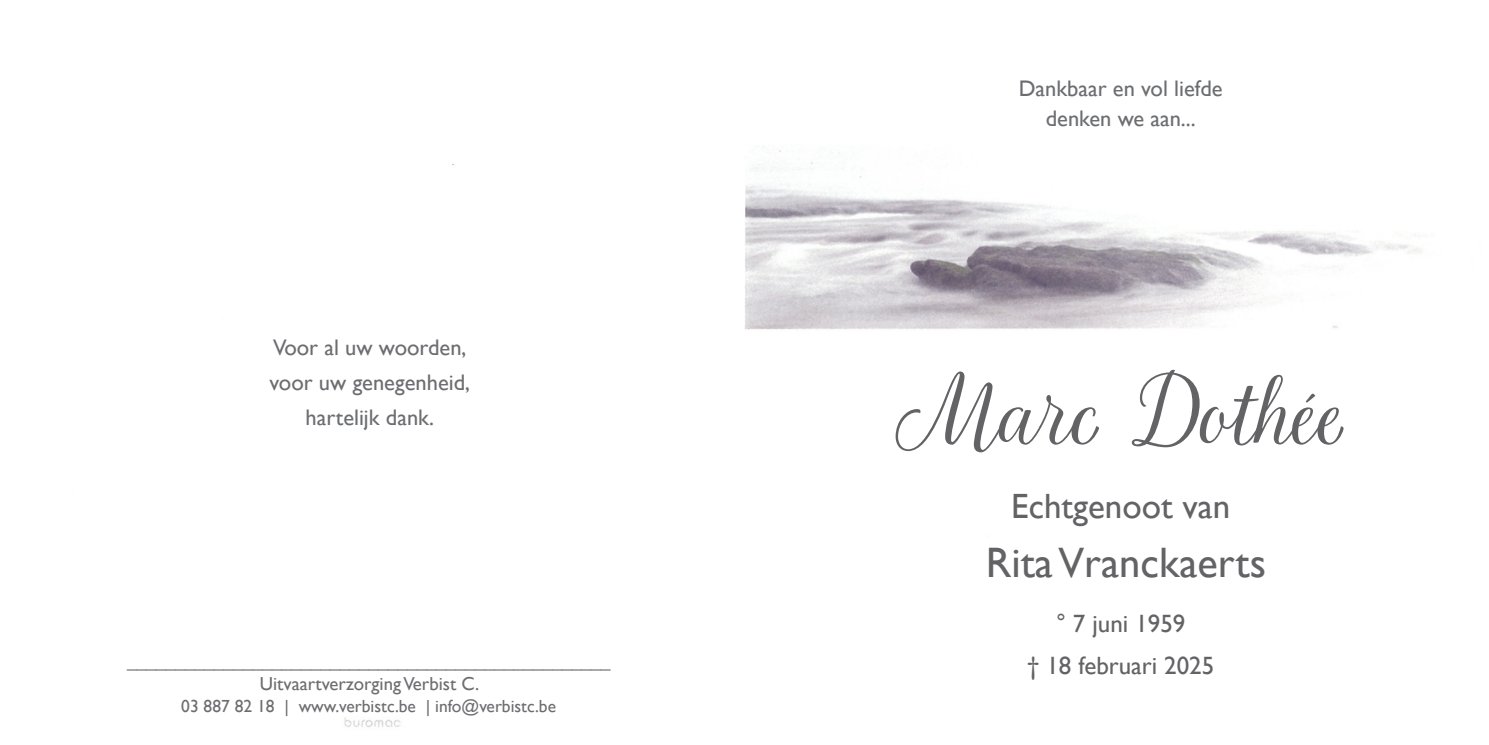
<style>
.page{position:relative;width:1489px;height:745px;background:#fff}
.page>*{position:absolute;margin:0;border:0;box-sizing:border-box;transform-origin:0 0}
.Familie{font:90px "La Parisienne Script";color:#636366}
.Familie-2{font:42.5px "Gill Sans";color:#636366}
.Familie-3{font:35px "Gill Sans";color:#636366}
.Familie-4{font:25px "Gill Sans";color:#636366}
.Familie-5{font:22.5px/30px "Gill Sans";color:#6c6d70;text-align:center}
.t1{font:18.75px "Gill Sans";color:#6c6d70}
.t2{font:17.5px "Gill Sans";color:#6c6d70}
</style>
<div class="page">
<img style="left:344px;top:150px;width:1078px;height:578px">
<p class="Familie-5" style="left:273px;top:331px;width:195px">Voor al uw woorden,</p>
<p class="Familie-5" style="left:269px;top:366px;width:202px">voor uw genegenheid,</p>
<p class="Familie-5" style="left:305px;top:401px;width:130px">hartelijk dank.</p>
<p class="t2" style="left:127px;top:650px;width:485px">__________________________________________________</p>
<p class="t1" style="left:260px;top:672px;width:221px">Uitvaartverzorging Verbist C.</p>
<p class="t2" style="left:181px;top:695px;width:376px">03 887 82 18 | www.verbistc.be | info@verbistc.be</p>
<p class="Familie-5" style="left:1018px;top:73px;width:205px">Dankbaar en vol liefde denken we aan...</p>
<p class="Familie" style="left:895px;top:354px;width:451px">Marc Dothée</p>
<p class="Familie-3" style="left:1011px;top:485px;width:220px">Echtgenoot van</p>
<p class="Familie-2" style="left:985px;top:536px;width:282px">Rita Vranckaerts</p>
<p class="Familie-4" style="left:1056px;top:608px;width:131px">° 7 juni 1959</p>
<p class="Familie-4" style="left:1027px;top:650px;width:189px">† 18 februari 2025</p>
</div>
